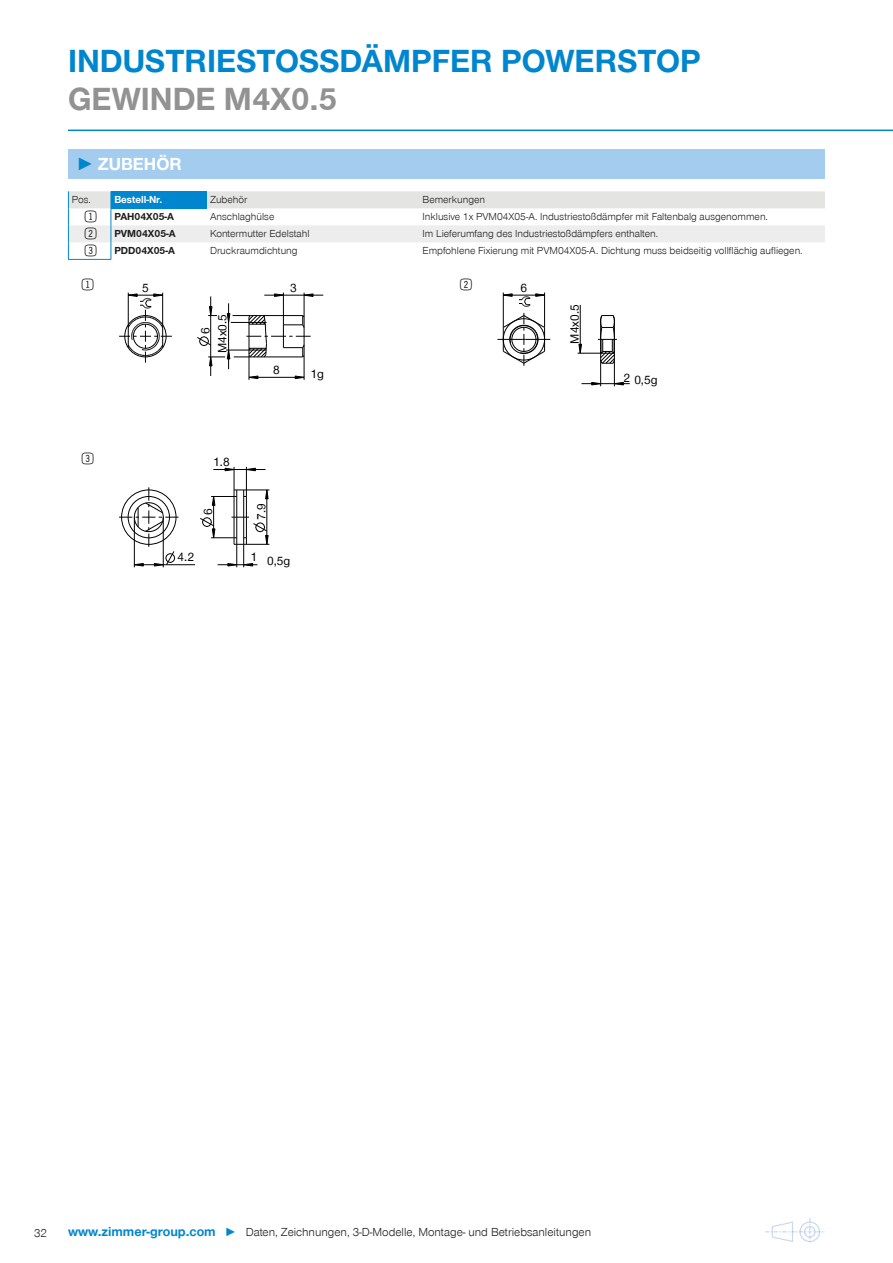
<style>
.page{position:relative;width:893px;height:1263px;background:#fff}
.page>*{position:absolute;margin:0;border:0;box-sizing:border-box;transform-origin:0 0}
.t1{font:700 33px "Zimmer Group Sans Global";color:#0086ce}
.t2{font:700 33px "Zimmer Group Sans Global";color:#939292}
.t3{font:19.5px "Double Digits Super Square";color:#1d1d1b}
.t4{font:700 18px "Zimmer Group Sans Global";color:#fff}
.t5{font:12.45px "Zimmer Group Sans Global";color:#020203}
.t6{font:300 12px "Zimmer Group Sans Global";color:#1d1d1b}
.t7{font:300 10.5px "Zimmer Group Sans Global";color:#1d1d1b}
.t8{font:700 10.5px "Zimmer Group Sans Global";color:#1d1d1b}
.t9{font:700 10.5px "Zimmer Group Sans Global";color:#fff}
.s1{font-family:"Zimmer Group Sans";color:#0086ce}
.s2{font-family:"Double Digits Super Square";font-weight:400;font-size:19.5px}
.s3{font-weight:700;font-size:13.5px;color:#0086ce}
.s4{color:#0086ce}
</style>
<div class="page">
<img style="left:765px;top:1218px;width:59px;height:25px">
<hr style="left:68px;top:130px;width:825px;height:1px;background:#0086ce">
<div style="left:68px;top:149px;width:757px;height:30px;background:#a3ccee"></div>
<hr style="left:68px;top:259px;width:43px;height:1px;background:#0086ce">
<svg style="left:68px;top:191px;width:757px;height:68px"></svg>
<hr style="left:264px;top:295px;width:59px;height:1px;background:#020203">
<hr style="left:128px;top:293px;width:1px;height:32px;background:#020203">
<hr style="left:162px;top:293px;width:1px;height:32px;background:#020203">
<svg style="left:197px;top:293px;width:116px;height:87px"></svg>
<svg style="left:119px;top:294px;width:53px;height:69px"></svg>
<svg style="left:504px;top:294px;width:8px;height:3px"></svg>
<hr style="left:503px;top:292px;width:1px;height:35px;background:#020203">
<hr style="left:544px;top:292px;width:1px;height:35px;background:#020203">
<hr style="left:503px;top:295px;width:42px;height:1px;background:#020203">
<hr style="left:580px;top:305px;width:1px;height:48px;background:#020203">
<hr style="left:581px;top:383px;width:49px;height:1px;background:#020203">
<svg style="left:578px;top:315px;width:45px;height:71px"></svg>
<svg style="left:519px;top:294px;width:26px;height:13px"></svg>
<svg style="left:497px;top:313px;width:53px;height:53px"></svg>
<hr style="left:134px;top:564px;width:61px;height:1px;background:#020203">
<hr style="left:134px;top:517px;width:1px;height:50px;background:#020203">
<hr style="left:163px;top:517px;width:1px;height:50px;background:#020203">
<hr style="left:213px;top:496px;width:1px;height:42px;background:#020203">
<hr style="left:267px;top:490px;width:1px;height:54px;background:#020203">
<svg style="left:119px;top:487px;width:60px;height:79px"></svg>
<svg style="left:200px;top:517px;width:69px;height:50px"></svg>
<hr style="left:234px;top:496px;width:1px;height:42px;background:#020203">
<hr style="left:236px;top:490px;width:1px;height:54px;background:#020203">
<hr style="left:243px;top:490px;width:1px;height:54px;background:#020203">
<hr style="left:246px;top:496px;width:1px;height:42px;background:#020203">
<svg style="left:211px;top:467px;width:58px;height:38px"></svg>
<div style="left:121px;top:490px;width:55px;height:55px;border:1px solid #020203;border-radius:50%"></div>
<div style="left:128px;top:496px;width:42px;height:42px;border:1px solid #020203;border-radius:21px"></div>
<div style="left:134px;top:502px;width:29px;height:30px;border:1px solid #020203;border-radius:50%"></div>
<h1 class="t1" style="left:68px;top:42px;width:634px">INDUSTRIESTOSSDÄMPFER POWERSTOP</h1>
<h1 class="t2" style="left:68px;top:79px;width:271px">GEWINDE M4X0.5</h1>
<h3 class="t4" style="left:77px;top:153px;width:107px"><span class="s1">►</span> ZUBEHÖR</h3>
<p class="t7" style="left:72px;top:194px;width:20px">Pos.</p>
<p class="t9" style="left:114px;top:194px;width:50px">Bestell-Nr.</p>
<p class="t7" style="left:210px;top:194px;width:39px">Zubehör</p>
<p class="t7" style="left:423px;top:194px;width:64px">Bemerkungen</p>
<p class="t8" style="left:85px;top:211px;width:91px"><span class="s2">1</span> PAH04X05-A</p>
<p class="t7" style="left:210px;top:211px;width:66px">Anschlaghülse</p>
<p class="t7" style="left:423px;top:211px;width:347px">Inklusive 1x PVM04X05-A. Industriestoßdämpfer mit Faltenbalg ausgenommen.</p>
<p class="t8" style="left:85px;top:228px;width:92px"><span class="s2">2</span> PVM04X05-A</p>
<p class="t7" style="left:210px;top:228px;width:101px">Kontermutter Edelstahl</p>
<p class="t7" style="left:423px;top:228px;width:237px">Im Lieferumfang des Industriestoßdämpfers enthalten.</p>
<p class="t8" style="left:85px;top:245px;width:92px"><span class="s2">3</span> PDD04X05-A</p>
<p class="t7" style="left:210px;top:245px;width:89px">Druckraumdichtung</p>
<p class="t7" style="left:423px;top:245px;width:381px">Empfohlene Fixierung mit PVM04X05-A. Dichtung muss beidseitig vollflächig aufliegen.</p>
<h2 class="t3" style="left:82px;top:276px;width:17px">1</h2>
<p class="t5" style="left:142px;top:280px;width:8px">5</p>
<p class="t5" style="left:198px;top:334px;width:8px;rotate:-90deg">6</p>
<p class="t5" style="left:273px;top:362px;width:8px">8</p>
<h2 class="t3" style="left:460px;top:276px;width:17px">2</h2>
<p class="t5" style="left:290px;top:280px;width:8px">3</p>
<p class="t5" style="left:520px;top:280px;width:8px">6</p>
<p class="t5" style="left:567px;top:344px;width:41px;rotate:-90deg">M x0.5</p>
<p class="t5" style="left:215px;top:353px;width:41px;rotate:-90deg">M x0.5</p>
<p class="t5" style="left:567px;top:333px;width:8px;rotate:-90deg">4</p>
<p class="t5" style="left:215px;top:343px;width:8px;rotate:-90deg">4</p>
<p class="t5" style="left:311px;top:366px;width:15px">1g</p>
<p class="t5" style="left:623px;top:372px;width:36px">2 0,5g</p>
<h2 class="t3" style="left:82px;top:450px;width:17px">3</h2>
<p class="t5" style="left:213px;top:454px;width:18px">1.8</p>
<p class="t5" style="left:201px;top:515px;width:8px;rotate:-90deg">6</p>
<p class="t5" style="left:178px;top:550px;width:18px">4.2</p>
<p class="t5" style="left:254px;top:520px;width:18px;rotate:-90deg">7.9</p>
<p class="t5" style="left:250px;top:553px;width:42px">1 0,5g</p>
<p class="t6" style="left:34px;top:1226px;width:15px">32</p>
<p class="t6" style="left:68px;top:1225px;width:525px"><span class="s3">www.zimmer-group.com</span> <span class="s4">►</span> Daten, Zeichnungen, 3-D-Modelle, Montage- und Betriebsanleitungen</p>
</div>
